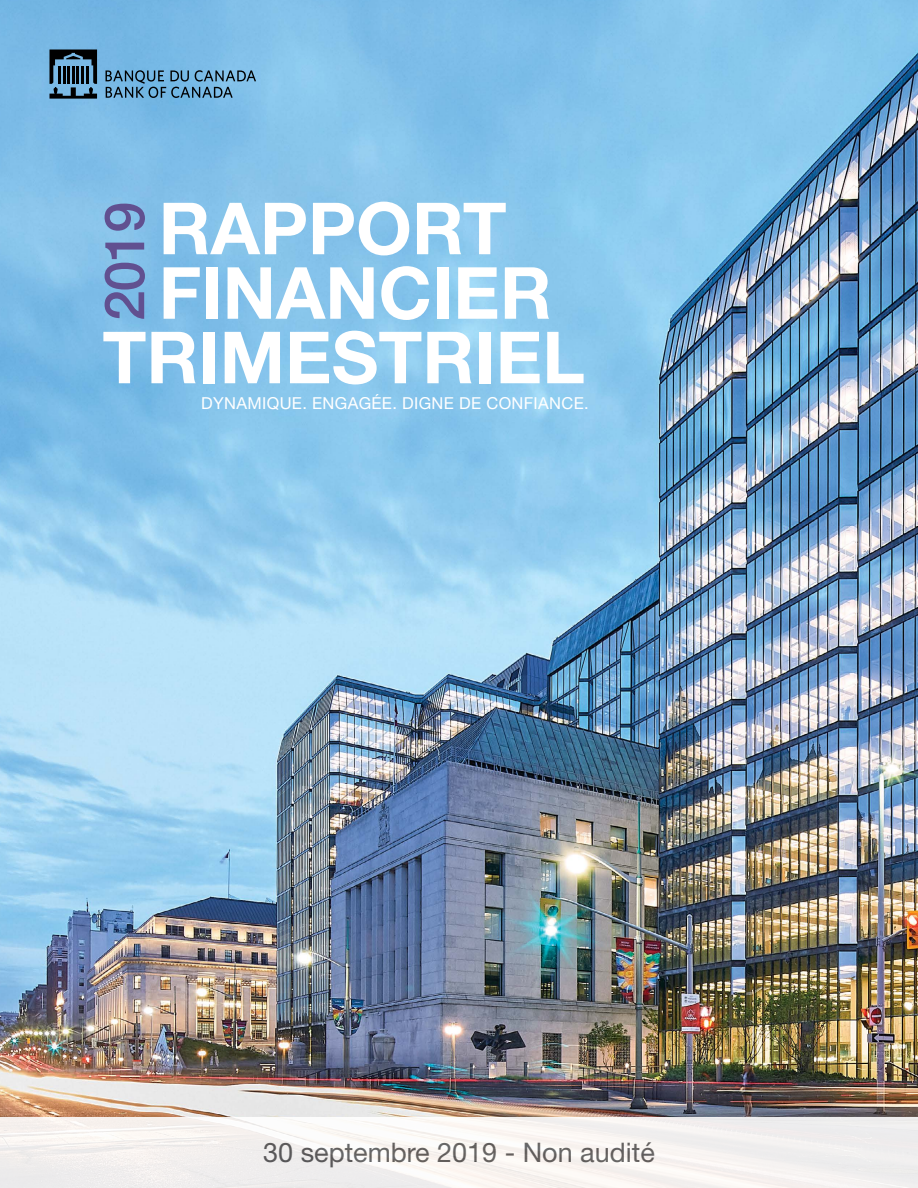
<style>
.page{position:relative;width:918px;height:1188px;background:#fff}
.page>*{position:absolute;margin:0;border:0;box-sizing:border-box;transform-origin:0 0}
.t1{font:700 72px/64.5px "Helvetica Neue LT Std";color:#fff;text-align:center}
.t2{font:500 55.5px "Helvetica Neue LT Std";color:#615090}
.t3{font:27px "Helvetica Neue LT Std";color:#58595b}
.t4{font:16.5px "Helvetica Neue LT Std";letter-spacing:.02em;color:#fff}
</style>
<div class="page">
<img style="left:0;top:0;width:918px;height:1117px">
<svg style="left:106px;top:70px;width:150px;height:28px;background:#5d90b1"></svg>
<svg style="left:50px;top:50px;width:47px;height:49px;background:#38566b"></svg>
<div style="left:0;top:1117px;width:918px;height:71px;background:linear-gradient(to right,#f6f2f1,#f4f2f1)"></div>
<h1 class="t1" style="left:102px;top:195px;width:484px">RAPPORT<br>FINANCIER<br>TRIMESTRIEL</h1>
<p class="t4" style="left:201px;top:394px;width:389px">DYNAMIQUE. ENGAGÉE. DIGNE DE CONFIANCE.</p>
<h2 class="t2" style="left:91px;top:321px;width:121px;rotate:-90deg">2019</h2>
<h3 class="t3" style="left:263px;top:1136px;width:393px">30 septembre 2019 - Non audité</h3>
</div>
